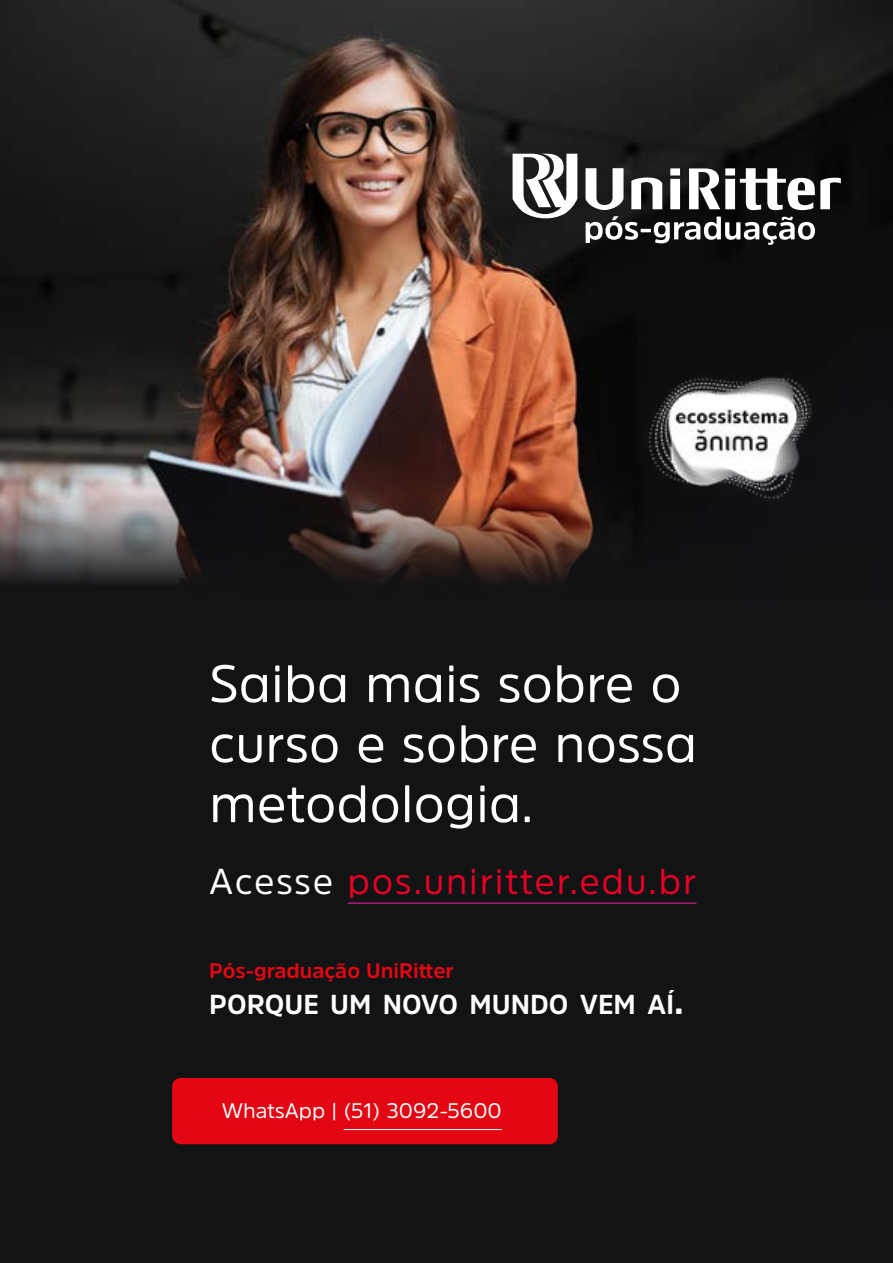
<style>
.page{position:relative;width:893px;height:1263px;background:#121315}
.page>*{position:absolute;margin:0;border:0;box-sizing:border-box;transform-origin:0 0}
.t1{font:52.5px/60px "Amsi Pro";color:#fff}
.t2{font:36px "Amsi Pro";letter-spacing:.05em;color:#e60025}
.t3{font:700 27.3px "Amsi Pro";color:#fff}
.t4{font:21px "Amsi Pro";color:#fff}
.t5{font:700 21px "Amsi Pro";color:#e30613}
.s1{color:#fff}
.s2{font-size:39px}
</style>
<div class="page">
<img style="left:0;top:0;width:893px;height:583px">
<div style="left:172px;top:1078px;width:386px;height:66px;background:#e30613;border-radius:9px"></div>
<hr style="left:344px;top:1129px;width:158px;height:1px;background:#fff">
<hr style="left:348px;top:902px;width:348px;height:2px;background:#b51e84">
<svg style="left:586px;top:216px;width:229px;height:29px"></svg>
<svg style="left:585px;top:168px;width:256px;height:42px"></svg>
<svg style="left:513px;top:154px;width:64px;height:65px"></svg>
<img style="left:640px;top:338px;width:229px;height:185px">
<p class="t1" style="left:209px;top:652px;width:490px">Saiba mais sobre o curso e sobre nossa metodologia.</p>
<p class="t2" style="left:209px;top:857px;width:489px"><span class="s1">Acesse</span> pos.uniritter.edu.br</p>
<p class="t5" style="left:209px;top:956px;width:247px">Pós-graduação UniRitter</p>
<p class="t3" style="left:209px;top:986px;width:476px">PORQUE UM NOVO MUNDO VEM AÍ<span class="s2">.</span></p>
<p class="t4" style="left:222px;top:1096px;width:282px">WhatsApp | (51) 3092-5600</p>
</div>
